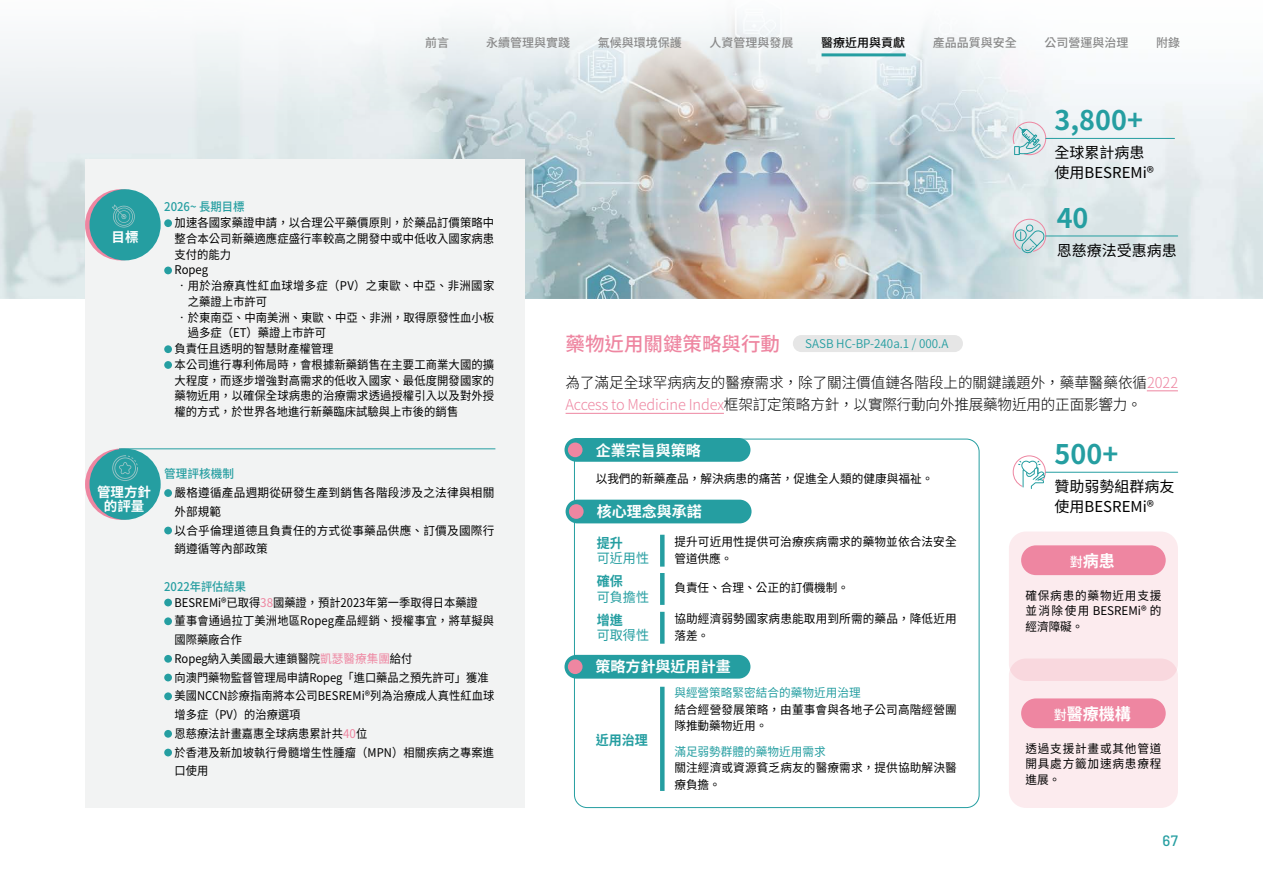
<style>
.page{position:relative;width:1263px;height:893px;background:#fff}
.page>*{position:absolute;margin:0;border:0;box-sizing:border-box;transform-origin:0 0}
.t1{font:700 27px "Source Han Sans TC";color:#259ea1}
.t2{font:500 19.5px "Source Han Sans TC";color:#ee86a1}
.t3{font:700 16.5px "Source Han Sans TC";color:#fff}
.t4{font:300 15px/22.5px "Source Han Sans TC";letter-spacing:-.01em;color:#000}
.t5{font:15px/19.5px "Source Han Sans TC";color:#000}
.t6{font:700 15px "Source Han Sans TC";color:#fff}
.t7{font:500 15px "Barlow";color:#259ea1}
.t8{font:13.5px "Source Han Sans TC";color:#259ea1}
.t9{font:700 13.5px "Source Han Sans TC";color:#259ea1}
.t10{font:700 13.5px/14.5px "Source Han Sans TC";color:#fff;text-align:center}
.t11{font:12px/16.5px "Source Han Sans TC";letter-spacing:.005em;color:#000}
.t12{font:12px/18.8px "Source Han Sans TC";letter-spacing:.005em;color:#000;scale:.94 1}
.t13{font:12px/15.8px "Source Han Sans TC";letter-spacing:.005em;color:#000;scale:.95 1}
.t14{font:500 12px "Source Han Sans TC";color:#898989}
.t15{font:12px/15.8px "Source Han Sans TC";letter-spacing:.03em;color:#000;scale:.96 1}
.t16{font:12px "Source Han Sans TC";color:#259ea1}
.t17{font:12px "Source Han Sans TC";letter-spacing:.005em;color:#000;scale:.96 1}
.t18{font:12px "Source Han Sans TC";color:#259ea1}
.t19{font:500 12px "Source Han Sans TC";color:#259ea1;scale:.95 1}
.t20{font:500 12px "Source Han Sans TC";color:#000}
.t21{font:500 12px "Source Han Sans TC";color:#259ea1}
.s1{font-weight:500;color:#259ea1}
.s2{color:#ee86a1}
.s3{font-weight:500;font-size:13.5px}
</style>
<div class="page">
<img style="left:0;top:16px;width:1263px;height:283px">
<div style="left:85px;top:159px;width:440px;height:649px;background:#f2f3f3"></div>
<svg style="left:85px;top:189px;width:71px;height:71px"></svg>
<div style="left:89px;top:189px;width:72px;height:71px;background:#259ea1;border-radius:50%"></div>
<svg style="left:112px;top:205px;width:23px;height:23px"></svg>
<svg style="left:85px;top:449px;width:71px;height:71px"></svg>
<div style="left:89px;top:449px;width:72px;height:71px;background:#259ea1;border-radius:50%"></div>
<svg style="left:112px;top:455px;width:26px;height:26px"></svg>
<div style="left:164px;top:489px;width:8px;height:8px;background:#259ea1;border-radius:50%"></div>
<div style="left:164px;top:527px;width:8px;height:7px;background:#259ea1;border-radius:50%"></div>
<div style="left:164px;top:599px;width:8px;height:7px;background:#259ea1;border-radius:50%"></div>
<div style="left:164px;top:617px;width:8px;height:8px;background:#259ea1;border-radius:50%"></div>
<div style="left:164px;top:655px;width:8px;height:8px;background:#259ea1;border-radius:50%"></div>
<div style="left:164px;top:674px;width:8px;height:7px;background:#259ea1;border-radius:50%"></div>
<div style="left:164px;top:692px;width:8px;height:8px;background:#259ea1;border-radius:50%"></div>
<div style="left:164px;top:730px;width:8px;height:8px;background:#259ea1;border-radius:50%"></div>
<div style="left:164px;top:749px;width:8px;height:7px;background:#259ea1;border-radius:50%"></div>
<div style="left:164px;top:219px;width:8px;height:8px;background:#259ea1;border-radius:50%"></div>
<div style="left:164px;top:267px;width:8px;height:7px;background:#259ea1;border-radius:50%"></div>
<div style="left:164px;top:345px;width:8px;height:8px;background:#259ea1;border-radius:50%"></div>
<div style="left:164px;top:361px;width:8px;height:8px;background:#259ea1;border-radius:50%"></div>
<hr style="left:119px;top:449px;width:376px;height:1px;background:#259ea1">
<hr style="left:1147px;top:391px;width:31px;height:1px;background:#ee86a1">
<hr style="left:566px;top:413px;width:158px;height:1px;background:#ee86a1">
<div style="left:793px;top:335px;width:170px;height:17px;background:#e6e6e6;border-radius:9px"></div>
<svg style="left:1012px;top:121px;width:34px;height:34px"></svg>
<hr style="left:1046px;top:138px;width:128px;height:1px;background:#259ea1">
<svg style="left:1012px;top:218px;width:34px;height:37px"></svg>
<hr style="left:1046px;top:236px;width:132px;height:1px;background:#259ea1">
<svg style="left:660px;top:535px;width:4px;height:32px"></svg>
<svg style="left:660px;top:573px;width:4px;height:32px"></svg>
<svg style="left:660px;top:612px;width:4px;height:32px"></svg>
<div style="left:564px;top:438px;width:186px;height:24px;background:#259ea1;border-radius:12px"></div>
<div style="left:568px;top:442px;width:14px;height:15px;background:#ee86a1;border-radius:50%"></div>
<svg style="left:660px;top:687px;width:4px;height:104px"></svg>
<svg style="left:1012px;top:455px;width:34px;height:34px"></svg>
<hr style="left:1046px;top:472px;width:132px;height:1px;background:#259ea1">
<div style="left:1009px;top:531px;width:169px;height:150px;background:#fcebee;border-radius:17px"></div>
<div style="left:1009px;top:658px;width:169px;height:150px;background:linear-gradient(to bottom,#fae1e5,#fdeff1);border-radius:17px"></div>
<div style="left:1021px;top:545px;width:145px;height:30px;background:#ee86a1;border-radius:15px"></div>
<div style="left:1021px;top:698px;width:145px;height:30px;background:#ee86a1;border-radius:15px"></div>
<div style="left:566px;top:500px;width:185px;height:23px;background:#259ea1;border-radius:12px"></div>
<div style="left:569px;top:504px;width:15px;height:15px;background:#ee86a1;border-radius:50%"></div>
<div style="left:564px;top:655px;width:186px;height:24px;background:#259ea1;border-radius:12px"></div>
<div style="left:568px;top:659px;width:14px;height:15px;background:#ee86a1;border-radius:50%"></div>
<hr style="left:821px;top:53px;width:85px;height:3px;background:#259ea1">
<p class="t14" style="left:425px;top:36px;width:25px">前言</p>
<p class="t14" style="left:486px;top:36px;width:85px">永續管理與實踐</p>
<p class="t14" style="left:598px;top:36px;width:85px">氣候與環境保護</p>
<p class="t14" style="left:709px;top:36px;width:85px">人資管理與發展</p>
<p class="t20" style="left:821px;top:36px;width:85px">醫療近用與貢獻</p>
<p class="t14" style="left:933px;top:36px;width:85px">產品品質與安全</p>
<p class="t14" style="left:1044px;top:36px;width:85px">公司營運與治理</p>
<p class="t14" style="left:1156px;top:36px;width:25px">附錄</p>
<p class="t10" style="left:112px;top:230px;width:28px">目標</p>
<p class="t19" style="left:164px;top:200px;width:86px">2026~ 長期目標</p>
<p class="t13" style="left:175px;top:215px;width:338px">加速各國家藥證申請，以合理公平藥價原則，於藥品訂價策略中整合本公司新藥適應症盛行率較高之開發中或中低收入國家病患支付的能力<br>Ropeg</p>
<p class="t15" style="left:188px;top:278px;width:321px;text-indent:-12px">•用於治療真性紅血球增多症（PV）之東歐、中亞、非洲國家之藥證上市許可</p>
<p class="t17" style="left:176px;top:311px;width:333px">•於東南亞、中南美洲、東歐、中亞、非洲，取得原發性血小板</p>
<p class="t13" style="left:188px;top:325px;width:147px">過多症（ET）藥證上市許可</p>
<p class="t13" style="left:175px;top:341px;width:169px">負責任且透明的智慧財產權管理</p>
<p class="t13" style="left:175px;top:357px;width:338px">本公司進行專利佈局時，會根據新藥銷售在主要工商業大國的擴</p>
<p class="t13" style="left:175px;top:373px;width:338px">大程度，而逐步增強對高需求的低收入國家、最低度開發國家的</p>
<p class="t13" style="left:175px;top:388px;width:338px">藥物近用，以確保全球病患的治療需求透過授權引入以及對外授</p>
<p class="t13" style="left:175px;top:404px;width:300px">權的方式，於世界各地進行新藥臨床試驗與上市後的銷售</p>
<p class="t10" style="left:97px;top:485px;width:55px">管理方針的評量</p>
<p class="t21" style="left:164px;top:467px;width:71px">管理評核機制</p>
<p class="t11" style="left:175px;top:484px;width:321px;line-height:18.8px">嚴格遵循產品週期從研發生產到銷售各階段涉及之法律與相關外部規範<br>以合乎倫理道德且負責任的方式從事藥品供應、訂價及國際行銷遵循等內部政策</p>
<p class="t12" style="left:175px;top:579px;width:324px;line-height:15.8px;text-indent:-10px"><span class="s1">2022年評估結果<br></span>BESREMi®已取得<span class="s2">38</span>國藥證，預計2023年第一季取得日本藥證</p>
<p class="t12" style="left:175px;top:612px;width:342px">董事會通過拉丁美洲地區Ropeg產品經銷、授權事宜，將草擬與國際藥廠合作<br>Ropeg納入美國最大連鎖醫院<span class="s2">凱瑟醫療集團</span>給付<br>向澳門藥物監督管理局申請Ropeg「進口藥品之預先許可」獲准美國NCCN診療指南將本公司BESREMi®列為治療成人真性紅血球增多症（PV）的治療選項<br>恩慈療法計畫嘉惠全球病患累計共<span class="s2">40</span>位<br>於香港及新加坡執行骨髓增生性腫瘤（MPN）相關疾病之專案進口使用</p>
<h2 class="t2" style="left:566px;top:333px;width:216px">藥物近用關鍵策略與行動</h2>
<p class="t18" style="left:805px;top:337px;width:145px">SASB HC-BP-240a.1 / 000.A</p>
<h1 class="t1" style="left:1054px;top:105px;width:90px">3,800+</h1>
<p class="t5" style="left:1054px;top:143px;width:101px">全球累計病患使用BESREMi®</p>
<h1 class="t1" style="left:1057px;top:203px;width:33px">40</h1>
<p class="t5" style="left:1057px;top:241px;width:121px">恩慈療法受惠病患</p>
<p class="t4" style="left:566px;top:371px;width:614px">為了滿足全球罕病病友的醫療需求，除了關注價值鏈各階段上的關鍵議題外，藥華醫藥依循<span class="s2">2022<br>Access to Medicine Index</span>框架訂定策略方針，以實際行動向外推展藥物近用的正面影響力。</p>
<p class="t6" style="left:596px;top:442px;width:106px">企業宗旨與策略</p>
<h1 class="t1" style="left:1054px;top:439px;width:65px">500+</h1>
<p class="t5" style="left:1054px;top:477px;width:121px">贊助弱勢組群病友使用BESREMi®</p>
<p class="t11" style="left:596px;top:471px;width:339px">以我們的新藥產品，解決病患的痛苦，促進全人類的健康與福祉。</p>
<p class="t6" style="left:597px;top:503px;width:106px">核心理念與承諾</p>
<p class="t9" style="left:597px;top:535px;width:28px">提升</p>
<p class="t8" style="left:597px;top:551px;width:54px">可近用性</p>
<p class="t9" style="left:597px;top:573px;width:28px">確保</p>
<p class="t8" style="left:597px;top:589px;width:54px">可負擔性</p>
<p class="t9" style="left:597px;top:612px;width:28px">增進</p>
<p class="t8" style="left:597px;top:628px;width:54px">可取得性</p>
<p class="t11" style="left:674px;top:534px;width:284px">提升可近用性提供可治療疾病需求的藥物並依合法安全管道供應。</p>
<p class="t11" style="left:674px;top:580px;width:176px">負責任、合理、公正的訂價機制。</p>
<p class="t11" style="left:674px;top:611px;width:284px">協助經濟弱勢國家病患能取用到所需的藥品，降低近用落差。</p>
<p class="t6" style="left:596px;top:658px;width:136px">策略方針與近用計畫</p>
<p class="t9" style="left:596px;top:732px;width:54px">近用治理</p>
<p class="t16" style="left:674px;top:686px;width:188px">與經營策略緊密結合的藥物近用治理</p>
<p class="t11" style="left:674px;top:701px;width:284px">結合經營發展策略，由董事會與各地子公司高階經營團隊推動藥物近用。</p>
<p class="t16" style="left:674px;top:744px;width:153px">滿足弱勢群體的藥物近用需求</p>
<p class="t11" style="left:674px;top:760px;width:284px">關注經濟或資源貧乏病友的醫療需求，提供協助解決醫療負擔。</p>
<h3 class="t3" style="left:1070px;top:551px;width:47px"><span class="s3">對</span>病患</h3>
<p class="t11" style="left:1025px;top:587px;width:138px;line-height:15.8px;text-align:justify">確保病患的藥物近用支援並消除使用 BESREMi® 的經濟障礙。</p>
<h3 class="t3" style="left:1054px;top:704px;width:79px"><span class="s3">對</span>醫療機構</h3>
<p class="t11" style="left:1025px;top:741px;width:138px;line-height:15.8px;text-align:justify">透過支援計畫或其他管道開具處方籤加速病患療程進展。</p>
<p class="t7" style="left:1162px;top:830px;width:17px">67</p>
</div>
